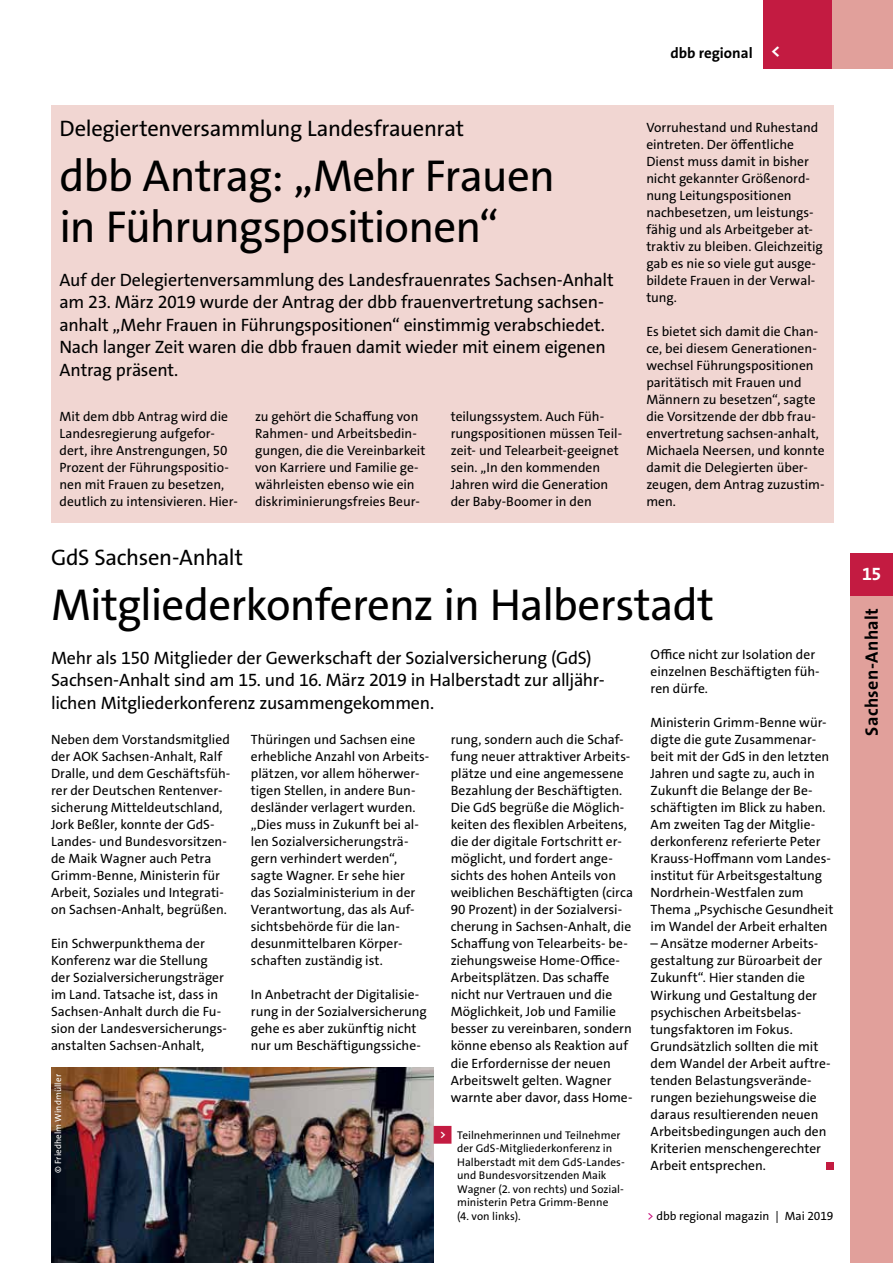
<style>
.page{position:relative;width:893px;height:1263px;background:#fff}
.page>*{position:absolute;margin:0;border:0;box-sizing:border-box;transform-origin:0 0}
.t1{font:45px/51px "The Sans Os F";letter-spacing:-.02em;color:#000}
.t2{font:22.5px "The Sans Os F";letter-spacing:-.015em;color:#000}
.t3{font:18px/22.5px "The Sans Os F";letter-spacing:-.015em;color:#000}
.t4{font:700 18px "The Sans Os F";letter-spacing:.02em;color:#000}
.t5{font:700 18px "The Sans Os F";color:#fff}
.t6{font:700 15px "The Sans Os F";color:#000}
.t7{font:13.5px/17px "The Sans Os F";color:#000}
.t8{font:12px "The Sans Os F";letter-spacing:-.005em;color:#000}
.t9{font:11.25px/13.5px "The Sans Os F";letter-spacing:.005em;color:#000}
.t10{font:9px "The Sans Os F";letter-spacing:.015em;color:#fff}
.s1{font-family:"Top Numbers";color:#c31b41}
.s2{color:#c40075}
</style>
<div class="page">
<div style="left:51px;top:106px;width:782px;height:417px;background:#f1d6d2"></div>
<div style="left:826px;top:1162px;width:7px;height:7px;background:#c31b41"></div>
<img style="left:51px;top:1067px;width:383px;height:196px">
<div style="left:850px;top:595px;width:43px;height:668px;background:#e1a09b"></div>
<div style="left:850px;top:553px;width:43px;height:42px;background:#c31b41"></div>
<div style="left:763px;top:0;width:130px;height:68px;background:#e1a09b"></div>
<div style="left:763px;top:0;width:68px;height:68px;background:#c31b41"></div>
<h2 class="t2" style="left:60px;top:113px;width:406px">Delegiertenversammlung Landesfrauenrat</h2>
<h1 class="t1" style="left:60px;top:150px;width:497px">dbb Antrag: „Mehr Frauen in Führungspositionen“</h1>
<p class="t3" style="left:60px;top:268px;width:556px">Auf der Delegiertenversammlung des Landesfrauenrates Sachsen-Anhalt am 23. März 2019 wurde der Antrag der dbb frauenvertretung sachsen&shy;anhalt „Mehr Frauen in Führungspositionen“ einstimmig verabschiedet.<br>Nach langer Zeit waren die dbb frauen damit wieder mit einem eigenen Antrag präsent.</p>
<p class="t7" style="left:60px;top:408px;width:180px">Mit dem dbb Antrag wird die<br>Landesregierung aufgefor&shy;dert, ihre Anstrengungen, 50<br>Prozent der Führungspositio&shy;nen mit Frauen zu besetzen, deutlich zu intensivieren. Hier-</p>
<p class="t7" style="left:255px;top:408px;width:172px">zu gehört die Schaffung von<br>Rahmen- und Arbeitsbedin&shy;gungen, die die Vereinbarkeit von Karriere und Familie ge&shy;währleisten ebenso wie ein diskriminierungsfreies Beur-</p>
<p class="t7" style="left:451px;top:408px;width:173px">teilungssystem. Auch Füh&shy;rungspositionen müssen Teil&shy;zeit- und Telearbeit-geeignet sein. „In den kommenden<br>Jahren wird die Generation der Baby-Boomer in den</p>
<p class="t6" style="left:670px;top:44px;width:84px">dbb regional</p>
<h3 class="t5" style="left:771px;top:39px;width:11px">&lt;</h3>
<p class="t7" style="left:646px;top:119px;width:178px">Vorruhestand und Ruhestand eintreten. Der öffentliche<br>Dienst muss damit in bisher nicht gekannter Größenord&shy;nung Leitungspositionen nachbesetzen, um leistungs&shy;fähig und als Arbeitgeber at&shy;traktiv zu bleiben. Gleichzeitig gab es nie so viele gut ausge&shy;bildete Frauen in der Verwal&shy;tung.</p>
<p class="t7" style="left:646px;top:323px;width:180px">Es bietet sich damit die Chan&shy;ce, bei diesem Generationen&shy;wechsel Führungspositionen paritätisch mit Frauen und<br>Männern zu besetzen“, sagte die Vorsitzende der dbb frau&shy;envertretung sachsen-anhalt,<br>Michaela Neersen, und konnte damit die Delegierten über&shy;zeugen, dem Antrag zuzustim&shy;men.</p>
<h2 class="t2" style="left:51px;top:543px;width:194px">GdS Sachsen-Anhalt</h2>
<h1 class="t1" style="left:51px;top:580px;width:665px">Mitgliederkonferenz in Halberstadt</h1>
<h3 class="t3" style="left:51px;top:647px;width:554px">Mehr als 150 Mitglieder der Gewerkschaft der Sozialversicherung (GdS)<br>Sachsen-Anhalt sind am 15. und 16. März 2019 in Halberstadt zur alljähr&shy;lichen Mitgliederkonferenz zusammengekommen.</h3>
<p class="t7" style="left:51px;top:731px;width:181px">Neben dem Vorstandsmitglied der AOK Sachsen-Anhalt, Ralf<br>Dralle, und dem Geschäftsfüh&shy;rer der Deutschen Rentenver&shy;sicherung Mitteldeutschland,<br>Jork Beßler, konnte der GdS-<br>Landes- und Bundesvorsitzen&shy;de Maik Wagner auch Petra<br>Grimm-Benne, Ministerin für<br>Arbeit, Soziales und Integrati&shy;on Sachsen-Anhalt, begrüßen.</p>
<p class="t7" style="left:51px;top:935px;width:177px">Ein Schwerpunkthema der<br>Konferenz war die Stellung der Sozialversicherungsträger im Land. Tatsache ist, dass in<br>Sachsen-Anhalt durch die Fu&shy;sion der Landesversicherungs&shy;anstalten Sachsen-Anhalt,</p>
<p class="t7" style="left:651px;top:646px;width:171px">Office nicht zur Isolation der einzelnen Beschäftigten füh&shy;ren dürfe.</p>
<p class="t7" style="left:651px;top:714px;width:184px">Ministerin Grimm-Benne wür&shy;digte die gute Zusammenar&shy;beit mit der GdS in den letzten<br>Jahren und sagte zu, auch in<br>Zukunft die Belange der Be&shy;schäftigten im Blick zu haben.<br>Am zweiten Tag der Mitglie&shy;derkonferenz referierte Peter<br>Krauss-Hoffmann vom Landes&shy;institut für Arbeitsgestaltung<br>Nordrhein-Westfalen zum<br>Thema „Psychische Gesundheit im Wandel der Arbeit erhalten</p>
<p class="t7" style="left:651px;top:935px;width:182px">– Ansätze moderner Arbeits&shy;gestaltung zur Büroarbeit der<br>Zukunft“. Hier standen die<br>Wirkung und Gestaltung der psychischen Arbeitsbelas&shy;tungsfaktoren im Fokus.<br>Grundsätzlich sollten die mit dem Wandel der Arbeit auftre&shy;tenden Belastungsverände&shy;rungen beziehungsweise die daraus resultierenden neuen<br>Arbeitsbedingungen auch den<br>Kriterien menschengerechter<br>Arbeit entsprechen.</p>
<p class="t7" style="left:451px;top:731px;width:184px">rung, sondern auch die Schaf&shy;fung neuer attraktiver Arbeits&shy;plätze und eine angemessene<br>Bezahlung der Beschäftigten.<br>Die GdS begrüße die Möglich&shy;keiten des flexiblen Arbeitens, die der digitale Fortschritt er&shy;möglicht, und fordert ange&shy;sichts des hohen Anteils von weiblichen Beschäftigten (circa<br>90 Prozent) in der Sozialversi&shy;cherung in Sachsen-Anhalt, die<br>Schaffung von Telearbeits- be&shy;ziehungsweise Home-Office-<br>Arbeitsplätzen. Das schaffe nicht nur Vertrauen und die<br>Möglichkeit, Job und Familie besser zu vereinbaren, sondern könne ebenso als Reaktion auf die Erfordernisse der neuen<br>Arbeitswelt gelten. Wagner warnte aber davor, dass Home-</p>
<p class="t7" style="left:251px;top:731px;width:180px">Thüringen und Sachsen eine erhebliche Anzahl von Arbeits&shy;plätzen, vor allem höherwer&shy;tigen Stellen, in andere Bun&shy;desländer verlagert wurden. „Dies muss in Zukunft bei al&shy;len Sozialversicherungsträ&shy;gern verhindert werden“, sagte Wagner. Er sehe hier<br>das Sozialministerium in der<br>Verantwortung, das als Auf&shy;sichtsbehörde für die lan&shy;desunmittelbaren Körper&shy;schaften zuständig ist.</p>
<p class="t7" style="left:251px;top:986px;width:177px">In Anbetracht der Digitalisie&shy;rung in der Sozialversicherung gehe es aber zukünftig nicht nur um Beschäftigungssiche-</p>
<p class="t10" style="left:52px;top:1172px;width:100px;rotate:-90deg">© Friedhelm Windmüller</p>
<p class="t9" style="left:457px;top:1128px;width:169px;text-indent:-23px"><span class="s1">&lt;</span> Teilnehmerinnen und Teilnehmer der GdS-Mitgliederkonferenz in<br>Halberstadt mit dem GdS-Landes&shy;und Bundesvorsitzenden Maik<br>Wagner (2. von rechts) und Sozial&shy;ministerin Petra Grimm-Benne<br>(4. von links).</p>
<p class="t8" style="left:647px;top:1208px;width:188px"><span class="s2">&gt;</span> dbb regional magazin | Mai 2019</p>
<h3 class="t5" style="left:862px;top:562px;width:21px">15</h3>
<h3 class="t4" style="left:860px;top:736px;width:129px;rotate:-90deg">Sachsen-Anhalt</h3>
</div>
